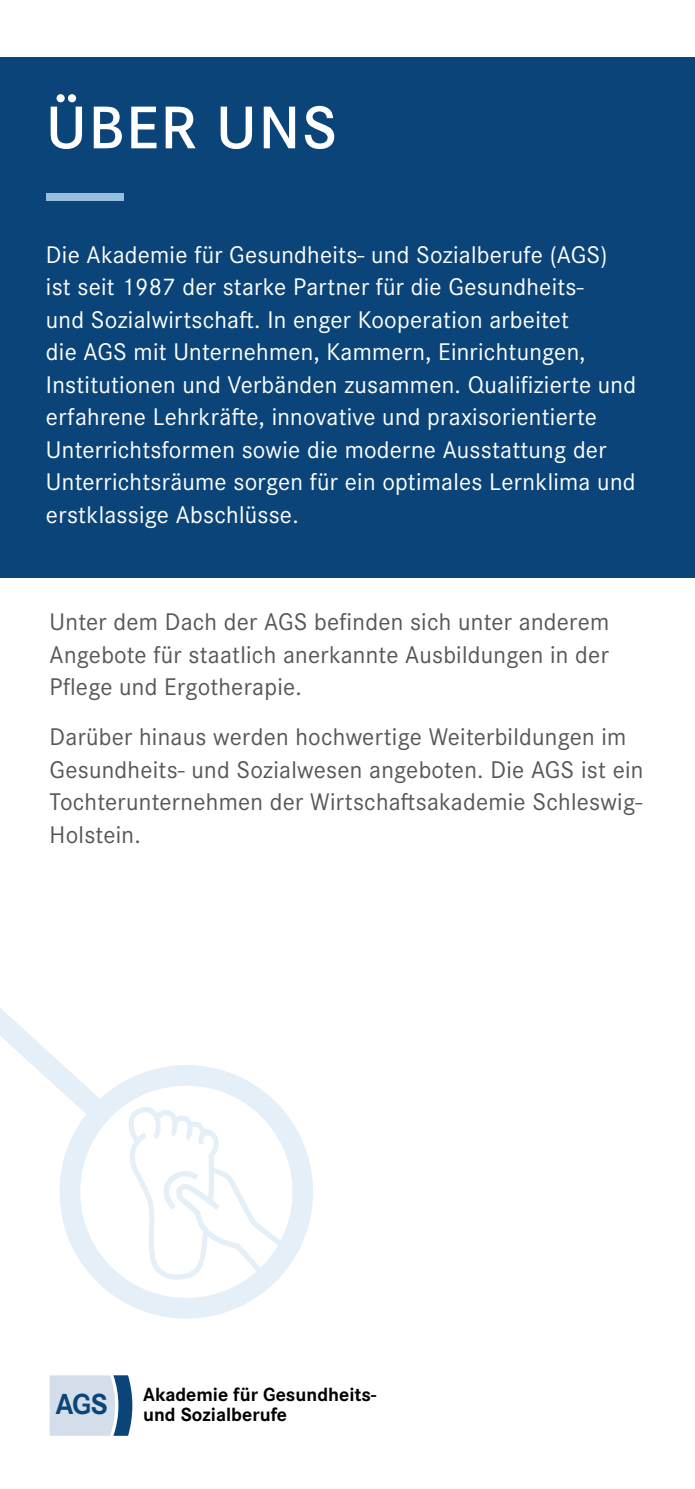
<style>
.page{position:relative;width:695px;height:1489px;background:#fff}
.page>*{position:absolute;margin:0;border:0;box-sizing:border-box;transform-origin:0 0}
.t1{font:600 62.5px "Corporate S Pro";letter-spacing:.03em;color:#fff}
.t2{font:25px/32.5px "Corporate S Pro";letter-spacing:.01em;color:#fff}
.t3{font:25px/32.5px "Corporate S Pro";letter-spacing:.01em;color:#575756;text-align:justify}
.t4{font:700 19.75px/20.2px "Corporate S";color:#000;text-align:center}
.s1{font-size:30.25px;color:#0a4479}
</style>
<div class="page">
<div style="left:0;top:58px;width:694px;height:520px;background:#0a4479"></div>
<div style="left:46px;top:193px;width:77px;height:8px;background:#97c0e0"></div>
<svg style="left:50px;top:1375px;width:82px;height:60px;background:#b3c4d7"></svg>
<h1 class="t1" style="left:46px;top:81px;width:292px">ÜBER UNS</h1>
<p class="t2" style="left:46px;top:236px;width:591px">Die Akademie für Gesundheits- und Sozialberufe (AGS) ist seit 1987 der starke Partner für die Gesundheits-<br>und Sozialwirtschaft. In enger Kooperation arbeitet<br>die AGS mit Unternehmen, Kammern, Einrichtungen, Institutionen und Verbänden zusammen. Qualifizierte und erfahrene Lehrkräfte, innovative und praxisorientierte Unterrichtsformen sowie die moderne Ausstattung der Unterrichtsräume sorgen für ein optimales Lernklima und erstklassige Abschlüsse.</p>
<p class="t3" style="left:50px;top:603px;width:561px">Unter dem Dach der AGS befinden sich unter anderem Angebote für staatlich anerkannte Ausbildungen in der Pflege und Ergotherapie.</p>
<p class="t3" style="left:50px;top:719px;width:595px;text-align:left">Darüber hinaus werden hochwertige Weiterbildungen im Gesundheits- und Sozialwesen angeboten. Die AGS ist ein Tochterunternehmen der Wirtschaftsakademie Schleswig-Holstein.</p>
<p class="t4" style="left:56px;top:1384px;width:322px"><span class="s1">AGS</span> Akademie für Gesundheits&shy;und Sozialberufe</p>
</div>
